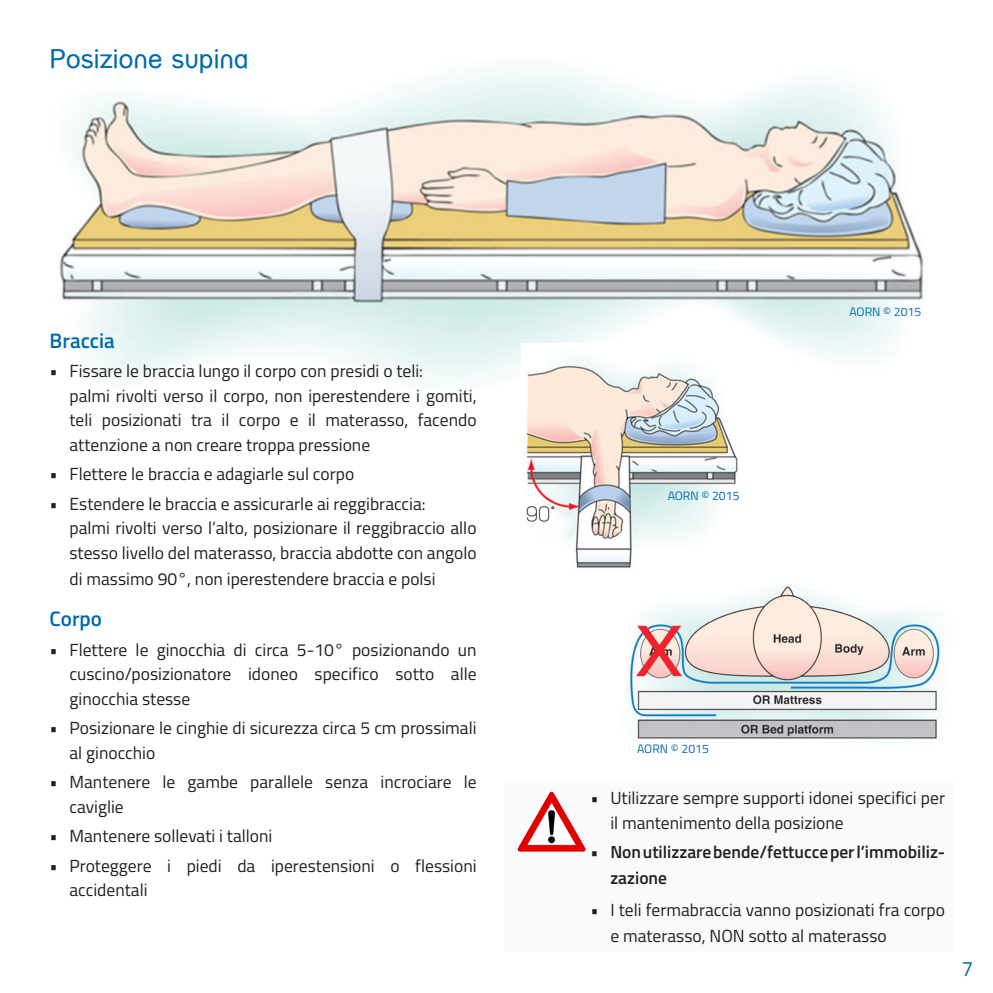
<style>
.page{position:relative;width:993px;height:993px;background:#fff}
.page>*{position:absolute;margin:0;border:0;box-sizing:border-box;transform-origin:0 0}
.paragrafo{font:26.25px "Street";color:#006ca9}
.testo_paragrafo{font:600 21px "Titillium";color:#006ca9}
.t1{font:21px "Titillium";color:#006ca9}
.testo_paragrafo-2{font:17.5px/24.5px "Titillium";color:#231f20}
.testo_paragrafo-3{font:600 17.5px/26.2px "Titillium";color:#231f20}
.testo_paragrafo-4{font:12.25px "Titillium";color:#006ca9}
</style>
<div class="page">
<img style="left:60px;top:67px;width:864px;height:316px">
<img style="left:630px;top:586px;width:311px;height:156px">
<img style="left:516px;top:337px;width:241px;height:231px">
<div style="left:504px;top:783px;width:450px;height:168px;background:#f9fafc"></div>
<img style="left:517px;top:791px;width:69px;height:61px">
<p class="paragrafo" style="left:50px;top:44px;width:201px">Posizione supina</p>
<p class="testo_paragrafo" style="left:50px;top:324px;width:67px">Braccia</p>
<p class="testo_paragrafo-2" style="left:69px;top:358px;width:408px;text-indent:-20px">• Fissare le braccia lungo il corpo con presidi o teli:<br>palmi rivolti verso il corpo, non iperestendere i gomiti, teli posizionati tra il corpo e il materasso, facendo attenzione a non creare troppa pressione</p>
<p class="testo_paragrafo-2" style="left:50px;top:461px;width:306px">• Flettere le braccia e adagiarle sul corpo</p>
<p class="testo_paragrafo-2" style="left:69px;top:490px;width:408px;text-indent:-20px">• Estendere le braccia e assicurarle ai reggibraccia:<br>palmi rivolti verso l’alto, posizionare il reggibraccio allo stesso livello del materasso, braccia abdotte con angolo</p>
<p class="testo_paragrafo-2" style="left:69px;top:565px;width:367px">di massimo 90°, non iperestendere braccia e polsi</p>
<p class="testo_paragrafo" style="left:50px;top:603px;width:54px">Corpo</p>
<p class="testo_paragrafo-2" style="left:69px;top:636px;width:408px;text-align:justify;text-indent:-20px">• Flettere le ginocchia di circa 5-10° posizionando un cuscino/posizionatore idoneo specifico sotto alle ginocchia stesse</p>
<p class="testo_paragrafo-2" style="left:69px;top:714px;width:408px;text-indent:-20px">• Posizionare le cinghie di sicurezza circa 5 cm prossimali al ginocchio</p>
<p class="testo_paragrafo-2" style="left:69px;top:768px;width:408px;text-indent:-20px">• Mantenere le gambe parallele senza incrociare le caviglie</p>
<p class="testo_paragrafo-2" style="left:50px;top:822px;width:224px">• Mantenere sollevati i talloni</p>
<p class="testo_paragrafo-2" style="left:69px;top:852px;width:408px;text-indent:-20px">• Proteggere i piedi da iperestensioni o flessioni accidentali</p>
<p class="testo_paragrafo-4" style="left:667px;top:486px;width:73px">AORN © 2015</p>
<p class="testo_paragrafo-4" style="left:849px;top:303px;width:73px">AORN © 2015</p>
<p class="testo_paragrafo-4" style="left:637px;top:739px;width:73px">AORN © 2015</p>
<p class="testo_paragrafo-2" style="left:610px;top:784px;width:336px;text-indent:-20px">• Utilizzare sempre supporti idonei specifici per il mantenimento della posizione</p>
<p class="testo_paragrafo-3" style="left:610px;top:837px;width:336px;text-indent:-20px">• Nonutilizzarebende/fettucceperl’immobiliz&shy;zazione</p>
<p class="testo_paragrafo-2" style="left:610px;top:895px;width:336px;line-height:26.2px;text-indent:-20px">• I teli fermabraccia vanno posizionati fra corpo e materasso, NON sotto al materasso</p>
<p class="t1" style="left:961px;top:952px;width:13px">7</p>
</div>
